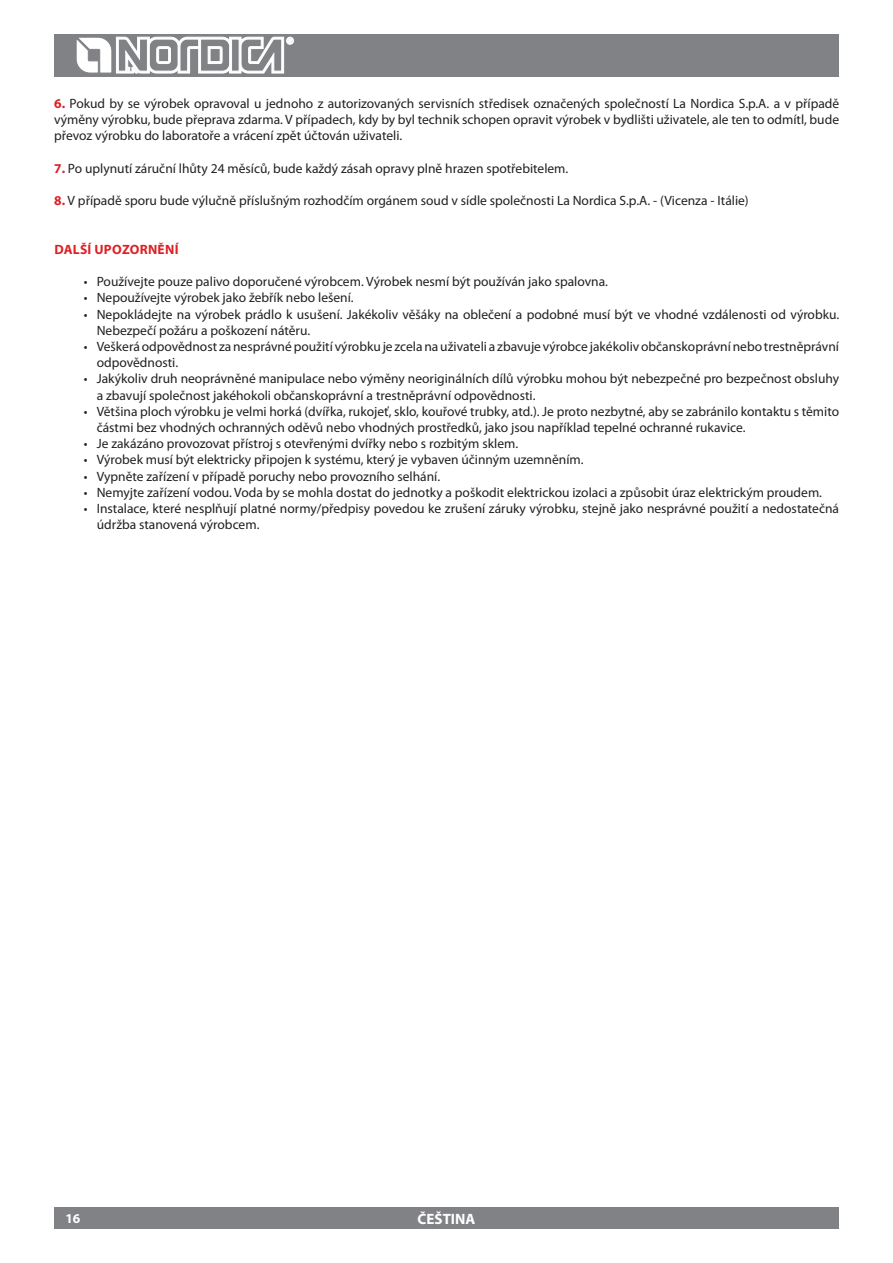
<style>
.page{position:relative;width:893px;height:1263px;background:#fff}
.page>*{position:absolute;margin:0;border:0;box-sizing:border-box;transform-origin:0 0}
.t1{font:700 15px "Myriad Pro";color:#fff}
.t2{font:13.5px/16.2px "Myriad Pro";color:#231f20}
.t3{font:700 13.5px "Myriad Pro";letter-spacing:.02em;color:#de2125}
.t4{font:700 13.5px "Myriad Pro";color:#fff}
.s1{font-weight:700;color:#de2125}
</style>
<div class="page">
<div style="left:54px;top:34px;width:785px;height:43px;background:#808285"></div>
<div style="left:54px;top:1208px;width:785px;height:21px;background:#808285"></div>
<div style="left:286px;top:37px;width:8px;height:7px;border:1px solid #fff;border-radius:50%"></div>
<svg style="left:76px;top:37px;width:217px;height:37px"></svg>
<p class="t2" style="left:54px;top:95px;width:786px;text-align:justify"><span class="s1">6.</span> Pokud by se výrobek opravoval u jednoho z autorizovaných servisních středisek označených společností La Nordica S.p.A. a v případě výměny výrobku, bude přeprava zdarma. V případech, kdy by byl technik schopen opravit výrobek v bydlišti uživatele, ale ten to odmítl, bude převoz výrobku do laboratoře a vrácení zpět účtován uživateli.</p>
<p class="t2" style="left:54px;top:160px;width:516px"><span class="s1">7.</span> Po uplynutí záruční lhůty 24 měsíců, bude každý zásah opravy plně hrazen spotřebitelem.</p>
<p class="t2" style="left:54px;top:193px;width:696px"><span class="s1">8.</span> V případě sporu bude výlučně příslušným rozhodčím orgánem soud v sídle společnosti La Nordica S.p.A. - (Vicenza - Itálie)</p>
<p class="t3" style="left:54px;top:242px;width:126px">DALŠÍ UPOZORNĚNÍ</p>
<p class="t2" style="left:84px;top:274px;width:525px">• Používejte pouze palivo doporučené výrobcem. Výrobek nesmí být používán jako spalovna.</p>
<p class="t2" style="left:84px;top:290px;width:271px">• Nepoužívejte výrobek jako žebřík nebo lešení.</p>
<p class="t2" style="left:97px;top:306px;width:744px;text-indent:-13px">• Nepokládejte na výrobek prádlo k usušení. Jakékoliv věšáky na oblečení a podobné musí být ve vhodné vzdálenosti od výrobku.<br>Nebezpečí požáru a poškození nátěru.</p>
<p class="t2" style="left:97px;top:338px;width:744px;text-indent:-13px">• Veškerá odpovědnost za nesprávné použití výrobku je zcela na uživateli a zbavuje výrobce jakékoliv občanskoprávní nebo trestněprávní odpovědnosti.</p>
<p class="t2" style="left:97px;top:371px;width:744px;text-indent:-13px">• Jakýkoliv druh neoprávněné manipulace nebo výměny neoriginálních dílů výrobku mohou být nebezpečné pro bezpečnost obsluhy a zbavují společnost jakéhokoli občanskoprávní a trestněprávní odpovědnosti.</p>
<p class="t2" style="left:97px;top:403px;width:744px;text-indent:-13px">• Většina ploch výrobku je velmi horká (dvířka, rukojeť, sklo, kouřové trubky, atd.). Je proto nezbytné, aby se zabránilo kontaktu s těmito částmi bez vhodných ochranných oděvů nebo vhodných prostředků, jako jsou například tepelné ochranné rukavice.</p>
<p class="t2" style="left:84px;top:436px;width:436px">• Je zakázáno provozovat přístroj s otevřenými dvířky nebo s rozbitým sklem.</p>
<p class="t2" style="left:84px;top:452px;width:501px">• Výrobek musí být elektricky připojen k systému, který je vybaven účinným uzemněním.</p>
<p class="t2" style="left:84px;top:468px;width:358px">• Vypněte zařízení v případě poruchy nebo provozního selhání.</p>
<p class="t2" style="left:84px;top:484px;width:740px">• Nemyjte zařízení vodou. Voda by se mohla dostat do jednotky a poškodit elektrickou izolaci a způsobit úraz elektrickým proudem.</p>
<p class="t2" style="left:97px;top:500px;width:744px;text-indent:-13px">• Instalace, které nesplňují platné normy/předpisy povedou ke zrušení záruky výrobku, stejně jako nesprávné použití a nedostatečná údržba stanovená výrobcem.</p>
<p class="t4" style="left:65px;top:1211px;width:16px">16</p>
<p class="t1" style="left:418px;top:1211px;width:59px">ČEŠTINA</p>
</div>
